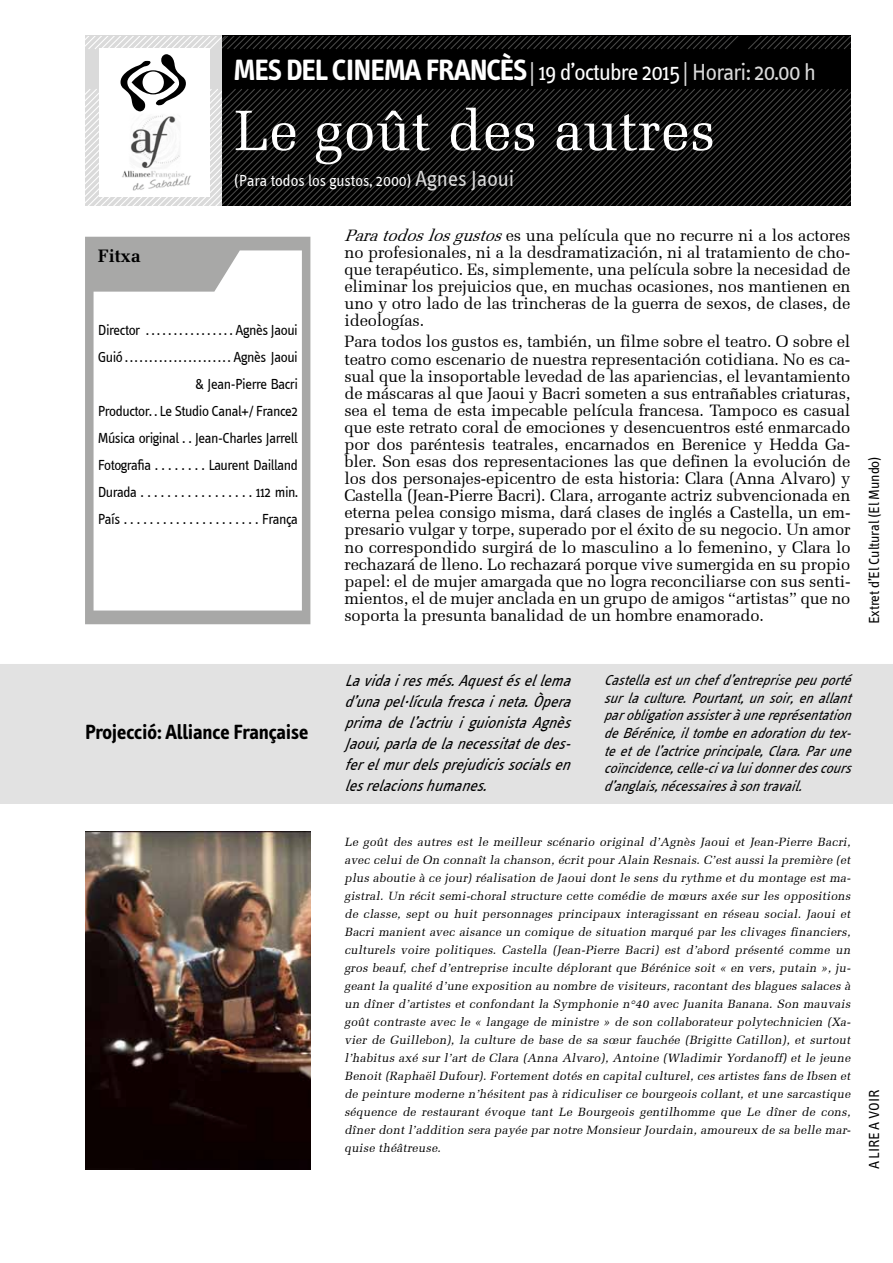
<style>
.page{position:relative;width:893px;height:1263px;background:#fff}
.page>*{position:absolute;margin:0;border:0;box-sizing:border-box;transform-origin:0 0}
.t1{font:57px "Melior";letter-spacing:.01em;color:#fff}
.t2{font:700 30px "Info Text";letter-spacing:-.03em;color:#fff}
.t3{font:700 21px "Info Text";letter-spacing:-.01em;color:#000}
.t4{font:700 18px "Melior";color:#000}
.t5{font:16.5px/17.1px "Melior";letter-spacing:-.01em;color:#000;text-align:justify}
.t6{font:italic 16.5px/21px "Info Text";color:#000;text-align:justify}
.t7{font:16.5px "Info Text";color:#fff}
.t8{font:italic 15px/17.5px "Info Text";color:#000;text-align:justify}
.t9{font:15px/27px "Info Text";letter-spacing:-.03em;color:#000;text-align:right}
.t10{font:15px "Info Text";letter-spacing:-.01em;color:#000}
.t11{font:italic 12px/18px "Melior";letter-spacing:.02em;color:#000;text-align:justify}
.s1{font-weight:400;font-size:24px;color:#dadada}
.s2{font-weight:400;font-size:24px}
.s3{font-size:22.5px;color:#dadada}
.s4{font-style:italic}
</style>
<div class="page">
<div style="left:0;top:664px;width:893px;height:140px;background:#e2e2e2"></div>
<img style="left:85px;top:831px;width:225px;height:338px">
<svg style="left:85px;top:237px;width:225px;height:387px"></svg>
<svg style="left:85px;top:37px;width:765px;height:168px;background:#2e2e2e"></svg>
<img style="left:121px;top:113px;width:70px;height:78px">
<h2 class="t2" style="left:234px;top:53px;width:584px">MES DEL CINEMA FRANCÈS<span class="s1">|</span> <span class="s2">19 d’octubre 2015</span><span class="s1">| Horari: 20.00 h</span></h2>
<h1 class="t1" style="left:234px;top:97px;width:483px">Le goût des autres</h1>
<h3 class="t7" style="left:234px;top:171px;width:282px">(Para todos los gustos, 2000) <span class="s3">Agnes Jaoui</span></h3>
<h3 class="t4" style="left:98px;top:245px;width:45px">Fitxa</h3>
<p class="t9" style="left:98px;top:317px;width:202px">Director ................ Agnès Jaoui Guió ......................Agnès Jaoui &amp; Jean-Pierre Bacri<br>Productor. . Le Studio Canal+/ France2<br>Música original . . Jean-Charles Jarrell Fotografia . . . . . . . . Laurent Dailland Durada ................. 112 min.<br>País ..................... França</p>
<p class="t5" style="left:344px;top:226px;width:508px"><span class="s4">Paratodoslosgustos</span>es una película que no recurre ni a los actores no profesionales, ni a la desdramatización, ni al tratamiento de cho&shy;que terapéutico. Es, simplemente, una película sobre la necesidad de eliminar los prejuicios que, en muchas ocasiones, nos mantienen en uno y otro lado de las trincheras de la guerra de sexos, de clases, de ideologías.</p>
<p class="t5" style="left:344px;top:333px;width:508px">Para todos los gustos es, también, un filme sobre el teatro. O sobre el teatro como escenario de nuestra representación cotidiana. No es ca&shy;sual que la insoportable levedad de las apariencias, el levantamiento de máscaras al que Jaoui y Bacri someten a sus entrañables criaturas, sea el tema de esta impecable película francesa. Tampoco es casual que este retrato coral de emociones y desencuentros esté enmarcado por dos paréntesis teatrales, encarnados en Berenice y Hedda Ga&shy;bler. Son esas dos representaciones las que definen la evolución de los dos personajes-epicentro de esta historia: Clara (Anna Alvaro) y Castella (Jean-Pierre Bacri). Clara, arrogante actriz subvencionada en eterna pelea consigo misma, dará clases de inglés a Castella, un em&shy;presario vulgar y torpe, superado por el éxito de su negocio. Un amor no correspondido surgirá de lo masculino a lo femenino, y Clara lo rechazará de lleno. Lo rechazará porque vive sumergida en su propio papel: el de mujer amargada que no logra reconciliarse con sus senti&shy;mientos, el de mujer anclada en un grupo de amigos “artistas” que no soporta la presunta banalidad de un hombre enamorado.</p>
<p class="t10" style="left:866px;top:624px;width:169px;rotate:-90deg">Extret d’El Cultural (El Mundo)</p>
<h3 class="t3" style="left:85px;top:720px;width:225px">Projecció: Alliance Française</h3>
<h3 class="t6" style="left:344px;top:671px;width:234px">Lavidairesmés. Aquestésellema d’unapel·lículafrescaineta. Òpera primadel’actriuiguionistaAgnès Jaoui,parladelanecessitatdedes&shy;ferelmurdelsprejudicissocialsen lesrelacionshumanes.</h3>
<p class="t8" style="left:604px;top:672px;width:254px">Castellaestunchefd’entreprisepeuporté surlaculture. Pourtant,unsoir,enallant parobligationassisteràunereprésentation deBérénice,iltombeenadorationdutex&shy;teetdel’actriceprincipale,Clara. Parune coïncidence,celle-civaluidonnerdescours d’anglais,nécessairesàsontravail.</p>
<p class="t11" style="left:344px;top:833px;width:510px">Le goût des autres est le meilleur scénario original d’Agnès Jaoui et Jean-Pierre Bacri, avec celui de On connaît la chanson, écrit pour Alain Resnais. C’est aussi la première (et plus aboutie à ce j our) réalisation de Jaoui dont le sens du rythme et du montage est ma&shy;gistral. Un récit semi-choral structure cette comédie de mœurs axée sur les oppositions de classe, sept ou huit personnages principaux interagissant en réseau social. Jaoui et Bacri manient avec aisance un comique de situation marqué par les clivages financiers, culturels voire politiques. Castella (Jean-Pierre Bacri) est d’abord présenté comme un gros beauf, chef d’entreprise inculte déplorant que Bérénice soit « en vers, putain », ju&shy;geant la qualité d’une exposition au nombre de visiteurs, racontant des blagues salaces à un dîner d’artistes et confondant la Symphonie n°40 avec Juanita Banana. Son mauvais goût contraste avec le « langage de ministre » de son collaborateur polytechnicien (Xa&shy;vier de Guillebon), la culture de base de sa sœur fauchée (Brigitte Catillon), et surtout l’habitus axé sur l’art de Clara (Anna Alvaro), Antoine (Wladimir Yordanoff) et le j eune Benoit (Raphaël Dufour). Fortement dotés en capital culturel, ces artistes fans de Ibsen et de peinture moderne n’hésitent pas à ridiculiser ce bourgeois collant, et une sarcastique séquence de restaurant évoque tant Le Bourgeois gentilhomme que Le dîner de cons, dîner dont l’addition sera payée par notre Monsieur Jourdain, amoureux de sa belle mar&shy;quise théâtreuse.</p>
<p class="t10" style="left:866px;top:1169px;width:81px;rotate:-90deg">A LIRE A VOIR</p>
</div>
